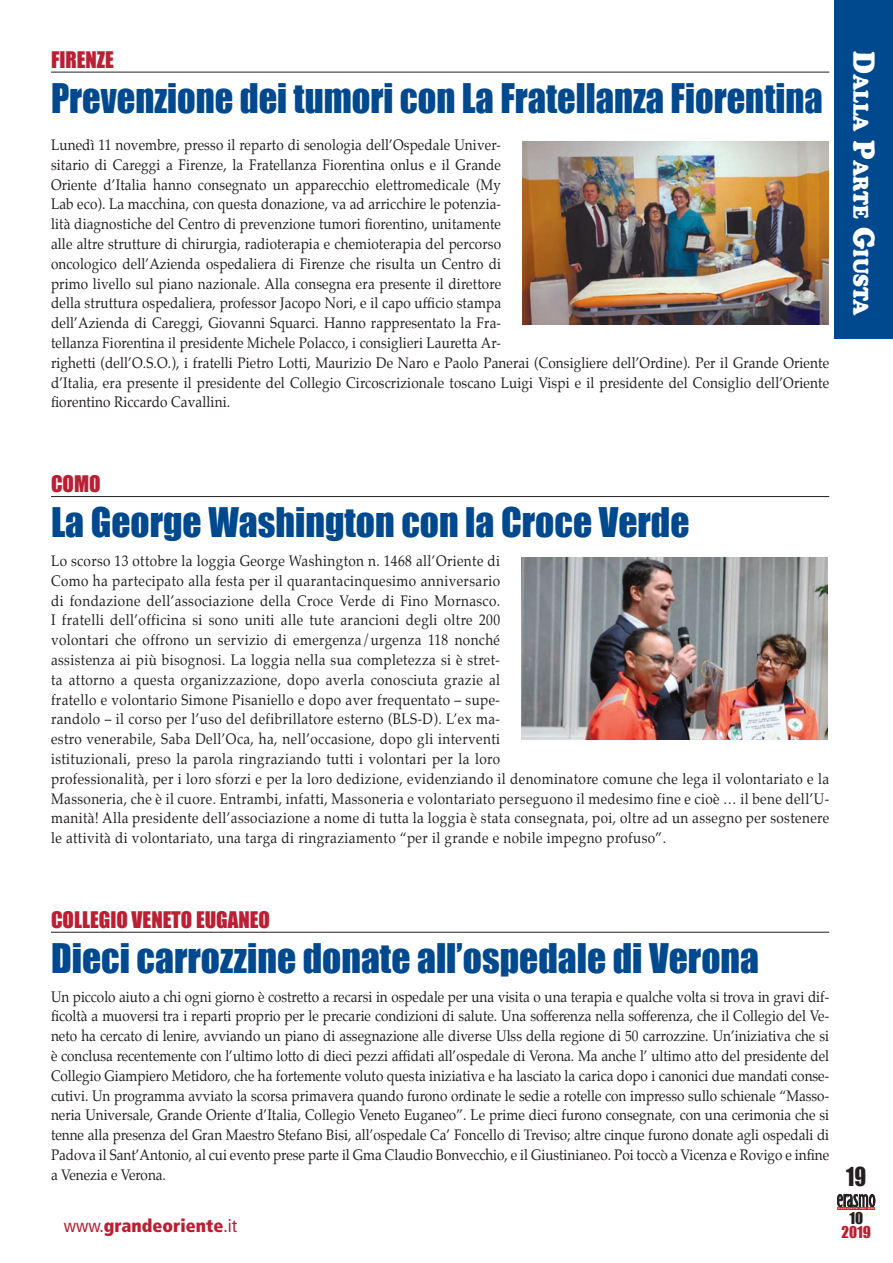
<style>
.page{position:relative;width:893px;height:1263px;background:#fff}
.page>*{position:absolute;margin:0;border:0;box-sizing:border-box;transform-origin:0 0}
._02-Titolo_25{font:37.5px "Impact";color:#01498e}
.t1{font:24px "Impact";color:#231f20;scale:.9 1}
._01-Occhiello{font:21px "Impact";color:#ba1f33}
.t2{font:21px "Cooper Black Std";color:#fff;scale:.9 1}
.t3{font:900 condensed 18px "Frutiger";color:#ba1f33}
._04-corpo_testo_10{font:15px/19.8px "Palatino";letter-spacing:.01em;color:#231f20;scale:.9 1}
._04-corpo_testo_10-2{font:15px/19.8px "Palatino";letter-spacing:.03em;color:#231f20;scale:.9 1}
.t4{font:15px "Impact";color:#ba1f33}
.t5{font:15px "Impact";color:#231f20}
.t6{font:700 2.1px "Officina Sans";letter-spacing:.2em;color:#fff;scale:1.53 1}
.s1{font-size:30px}
.s2{font-weight:400}
</style>
<div class="page">
<div style="left:834px;top:0;width:59px;height:338px;background:#01498e"></div>
<svg style="left:837px;top:1194px;width:38px;height:13px"></svg>
<hr style="left:837px;top:1207px;width:38px;height:2px;background:#ee1d23">
<hr style="left:51px;top:72px;width:778px;height:1px;background:#231f20">
<hr style="left:51px;top:496px;width:778px;height:1px;background:#231f20">
<hr style="left:51px;top:932px;width:778px;height:1px;background:#231f20">
<img style="left:523px;top:142px;width:305px;height:182px">
<img style="left:521px;top:557px;width:306px;height:183px">
<p class="_01-Occhiello" style="left:51px;top:43px;width:64px">FIRENZE</p>
<p class="_02-Titolo_25" style="left:51px;top:69px;width:773px">Prevenzione dei tumori con La Fratellanza Fiorentina</p>
<p class="_04-corpo_testo_10" style="left:51px;top:135px;width:866px">Lunedì 11 novembre, presso il reparto di senologia dell’Ospedale Univer-<br>sitario di Careggi a Firenze, la Fratellanza Fiorentina onlus e il Grande<br>Oriente d’Italia hanno consegnato un apparecchio elettromedicale (My<br>Lab eco). La macchina, con questa donazione, va ad arricchire le potenzia-<br>lità diagnostiche del Centro di prevenzione tumori fiorentino, unitamente<br>alle altre strutture di chirurgia, radioterapia e chemioterapia del percorso<br>oncologico dell’Azienda ospedaliera di Firenze che risulta un Centro di<br>primo livello sul piano nazionale. Alla consegna era presente il direttore<br>della struttura ospedaliera, professor Jacopo Nori, e il capo ufficio stampa<br>dell’Azienda di Careggi, Giovanni Squarci. Hanno rappresentato la Fra-<br>tellanza Fiorentina il presidente Michele Polacco, i consiglieri Lauretta Ar-<br>righetti (dell’O.S.O.), i fratelli Pietro Lotti, Maurizio De Naro e Paolo Panerai (Consigliere dell’Ordine). Per il Grande Oriente d’Italia, era presente il presidente del Collegio Circoscrizionale toscano Luigi Vispi e il presidente del Consiglio dell’Oriente fiorentino Riccardo Cavallini.</p>
<h3 class="t2" style="left:873px;top:51px;width:295px;rotate:90deg"><span class="s1">D</span>alla <span class="s1">P</span>arte <span class="s1">G</span>iusta</h3>
<p class="_01-Occhiello" style="left:51px;top:467px;width:51px">COMO</p>
<p class="_02-Titolo_25" style="left:51px;top:493px;width:640px">La George Washington con la Croce Verde</p>
<p class="_04-corpo_testo_10-2" style="left:51px;top:551px;width:866px">Lo scorso 13 ottobre la loggia George Washington n. 1468 all’Oriente di<br>Como ha partecipato alla festa per il quarantacinquesimo anniversario<br>di fondazione dell’associazione della Croce Verde di Fino Mornasco.<br>I fratelli dell’officina si sono uniti alle tute arancioni degli oltre 200<br>volontari che offrono un servizio di emergenza/urgenza 118 nonché<br>assistenza ai più bisognosi. La loggia nella sua completezza si è stret-<br>ta attorno a questa organizzazione, dopo averla conosciuta grazie al<br>fratello e volontario Simone Pisaniello e dopo aver frequentato – supe-<br>randolo – il corso per l’uso del defibrillatore esterno (BLS-D). L’ex ma-<br>estro venerabile, Saba Dell’Oca, ha, nell’occasione, dopo gli interventi<br>istituzionali, preso la parola ringraziando tutti i volontari per la loro<br>professionalità, per i loro sforzi e per la loro dedizione, evidenziando il denominatore comune che lega il volontariato e la Massoneria, che è il cuore. Entrambi, infatti, Massoneria e volontariato perseguono il medesimo fine e cioè … il bene dell’U&shy;manità! Alla presidente dell’associazione a nome di tutta la loggia è stata consegnata, poi, oltre ad un assegno per sostenere le attività di volontariato, una targa di ringraziamento “per il grande e nobile impegno profuso”.</p>
<p class="_01-Occhiello" style="left:51px;top:903px;width:221px">COLLEGIO VENETO EUGANEO</p>
<p class="_02-Titolo_25" style="left:51px;top:929px;width:709px">Dieci carrozzine donate all’ospedale di Verona</p>
<p class="_04-corpo_testo_10" style="left:51px;top:986px;width:866px;text-align:justify">Un piccolo aiuto a chi ogni giorno è costretto a recarsi in ospedale per una visita o una terapia e qualche volta si trova in gravi dif&shy;ficoltà a muoversi tra i reparti proprio per le precarie condizioni di salute. Una sofferenza nella sofferenza, che il Collegio del Ve&shy;neto ha cercato di lenire, avviando un piano di assegnazione alle diverse Ulss della regione di 50 carrozzine. Un’iniziativa che si è conclusa recentemente con l’ultimo lotto di dieci pezzi affidati all’ospedale di Verona. Ma anche l’ ultimo atto del presidente del Collegio Giampiero Metidoro, che ha fortemente voluto questa iniziativa e ha lasciato la carica dopo i canonici due mandati conse&shy;cutivi. Un programma avviato la scorsa primavera quando furono ordinate le sedie a rotelle con impresso sullo schienale “Masso&shy;neria Universale, Grande Oriente d’Italia, Collegio Veneto Euganeo”. Le prime dieci furono consegnate, con una cerimonia che si tenne alla presenza del Gran Maestro Stefano Bisi, all’ospedale Ca’ Foncello di Treviso; altre cinque furono donate agli ospedali di Padova il Sant’Antonio, al cui evento prese parte il Gma Claudio Bonvecchio, e il Giustinianeo. Poi toccò a Vicenza e Rovigo e infine a Venezia e Verona.</p>
<p class="t3" style="left:64px;top:1215px;width:175px"><span class="s2">www.</span>grandeoriente<span class="s2">.it</span></p>
<h2 class="t1" style="left:846px;top:1158px;width:24px">19</h2>
<p class="t5" style="left:849px;top:1207px;width:15px">10</p>
<p class="t4" style="left:841px;top:1220px;width:31px">2019</p>
<p class="t6" style="left:838px;top:1207px;width:25px">Notiziario del GOI</p>
</div>
